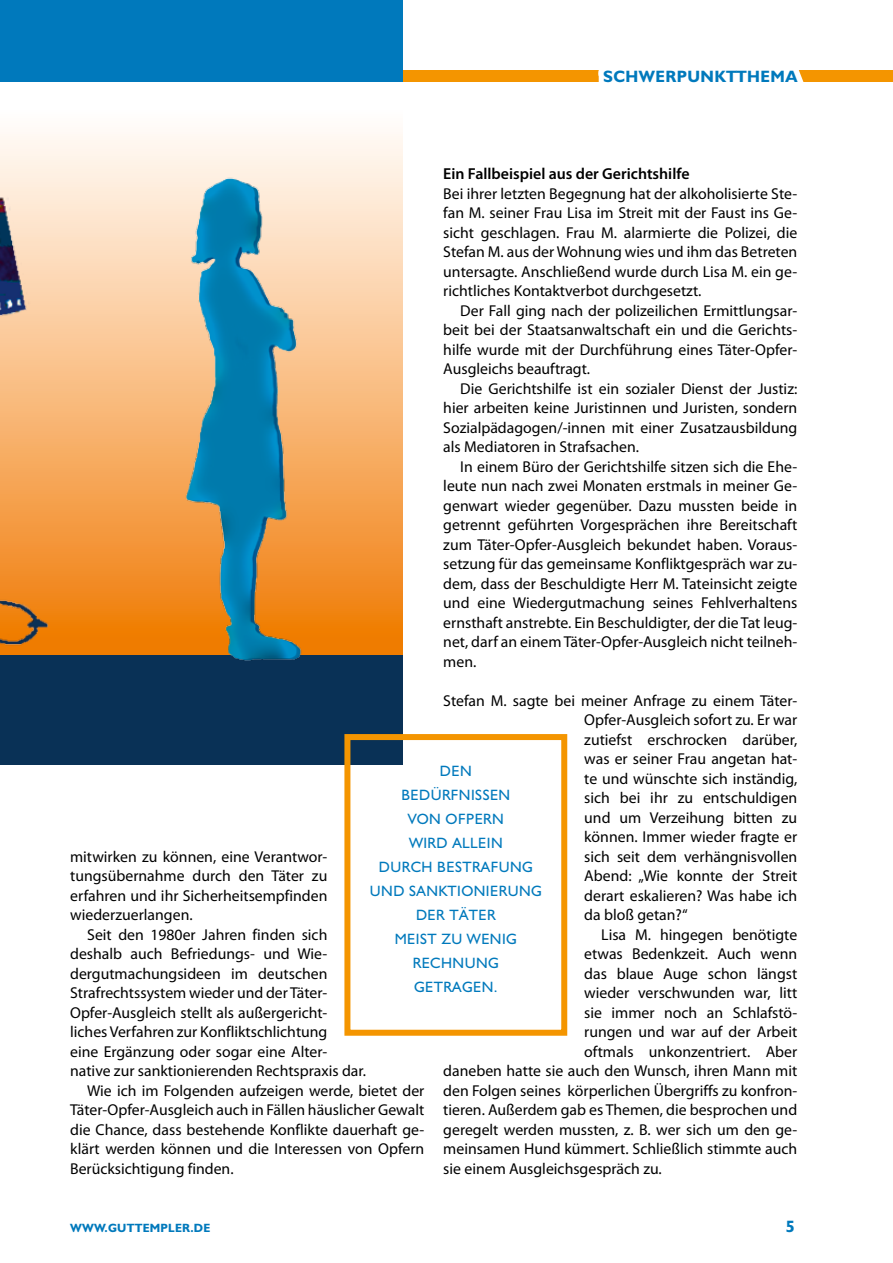
<style>
.page{position:relative;width:893px;height:1263px;background:#fff}
.page>*{position:absolute;margin:0;border:0;box-sizing:border-box;transform-origin:0 0}
.t1{font:700 16.5px "Humanist 521 BT";letter-spacing:.03em;color:#0079bc}
.t2{font:600 15.9px "Myriad Pro";color:#000}
.t3{font:15.75px/19.5px "Myriad Pro";color:#000;text-align:justify}
.t4{font:15px/24px "Humanist 521 BT";letter-spacing:.03em;color:#0079bc;text-align:center}
.t5{font:700 12px "Humanist 521 BT";letter-spacing:.02em;color:#0079bc}
</style>
<div class="page">
<div style="left:0;top:655px;width:402px;height:109px;background:#093156"></div>
<img style="left:0;top:134px;width:399px;height:527px">
<div style="left:402px;top:70px;width:491px;height:12px;background:#f49500"></div>
<div style="left:598px;top:70px;width:206px;height:12px;background:#fff"></div>
<div style="left:344px;top:734px;width:223px;height:302px;border:6px solid #f49500"></div>
<div style="left:0;top:0;width:402px;height:82px;background:#0079bc"></div>
<p class="t1" style="left:603px;top:66px;width:196px">SCHWERPUNKTTHEMA</p>
<p class="t2" style="left:443px;top:164px;width:248px">Ein Fallbeispiel aus der Gerichtshilfe</p>
<p class="t3" style="left:443px;top:183px;width:355px">Bei ihrer letzten Begegnung hat der alkoholisierte Ste&shy;fan M. seiner Frau Lisa im Streit mit der Faust ins Ge&shy;sicht geschlagen. Frau M. alarmierte die Polizei, die Stefan M. aus der Wohnung wies und ihm das Betreten untersagte. Anschließend wurde durch Lisa M. ein ge&shy;richtliches Kontaktverbot durchgesetzt.</p>
<p class="t3" style="left:443px;top:300px;width:355px;text-indent:17px">Der Fall ging nach der polizeilichen Ermittlungsar&shy;beit bei der Staatsanwaltschaft ein und die Gerichts&shy;hilfe wurde mit der Durchführung eines Täter-Opfer-Ausgleichs beauftragt.</p>
<p class="t3" style="left:443px;top:378px;width:355px;text-indent:17px">Die Gerichtshilfe ist ein sozialer Dienst der Justiz: hier arbeiten keine Juristinnen und Juristen, sondern Sozialpädagogen/-innen mit einer Zusatzausbildung als Mediatoren in Strafsachen.</p>
<p class="t3" style="left:443px;top:456px;width:356px;text-indent:17px">In einem Büro der Gerichtshilfe sitzen sich die Ehe&shy;leute nun nach zwei Monaten erstmals in meiner Ge&shy;genwart wieder gegenüber. Dazu mussten beide in getrennt geführten Vorgesprächen ihre Bereitschaft zum Täter-Opfer-Ausgleich bekundet haben. Voraus&shy;setzung für das gemeinsame Konfliktgespräch war zu&shy;dem, dass der Beschuldigte Herr M. Tateinsicht zeigte und eine Wiedergutmachung seines Fehlverhaltens ernsthaft anstrebte. Ein Beschuldigter, der die Tat leug&shy;net, darf an einem Täter-Opfer-Ausgleich nicht teilneh&shy;men.</p>
<p class="t3" style="left:584px;top:690px;width:215px;text-indent:-141px">Stefan M. sagte bei meiner Anfrage zu einem Täter-Opfer-Ausgleich sofort zu. Er war zutiefst erschrocken darüber, was er seiner Frau angetan hat&shy;te und wünschte sich inständig, sich bei ihr zu entschuldigen und um Verzeihung bitten zu können. Immer wieder fragte er sich seit dem verhängnisvollen Abend: „Wie konnte der Streit derart eskalieren? Was habe ich da bloß getan?“</p>
<p class="t3" style="left:601px;top:924px;width:198px">Lisa M. hingegen benötigte</p>
<p class="t3" style="left:584px;top:944px;width:215px">etwas Bedenkzeit. Auch wenn</p>
<p class="t3" style="left:584px;top:963px;width:215px">das blaue Auge schon längst</p>
<p class="t3" style="left:584px;top:983px;width:215px">wieder verschwunden war, litt</p>
<p class="t3" style="left:584px;top:1002px;width:215px">sie immer noch an Schlafstö-</p>
<p class="t3" style="left:584px;top:1022px;width:215px">rungen und war auf der Arbeit</p>
<p class="t3" style="left:584px;top:1041px;width:215px">oftmals unkonzentriert. Aber</p>
<p class="t3" style="left:443px;top:1061px;width:355px">daneben hatte sie auch den Wunsch, ihren Mann mit</p>
<p class="t3" style="left:443px;top:1080px;width:356px">den Folgen seines körperlichen Übergriffs zu konfron-</p>
<p class="t3" style="left:443px;top:1100px;width:355px">tieren. Außerdem gab es Themen, die besprochen und</p>
<p class="t3" style="left:443px;top:1119px;width:355px">geregelt werden mussten, z. B. wer sich um den ge-</p>
<p class="t3" style="left:443px;top:1139px;width:355px">meinsamen Hund kümmert. Schließlich stimmte auch</p>
<p class="t3" style="left:443px;top:1158px;width:220px">sie einem Ausgleichsgespräch zu.</p>
<p class="t4" style="left:370px;top:758px;width:173px">DEN<br>BEDÜRFNISSEN<br>VON OFPERN<br>WIRD ALLEIN<br>DURCH BESTRAFUNG<br>UND SANKTIONIERUNG<br>DER TÄTER<br>MEIST ZU WENIG<br>RECHNUNG<br>GETRAGEN.</p>
<p class="t3" style="left:70px;top:846px;width:259px">mitwirken zu können, eine Verantwor&shy;tungsübernahme durch den Täter zu erfahren und ihr Sicherheitsempfinden wiederzuerlangen.</p>
<p class="t3" style="left:87px;top:924px;width:242px">Seit den 1980er Jahren finden sich</p>
<p class="t3" style="left:70px;top:944px;width:259px">deshalb auch Befriedungs- und Wie-</p>
<p class="t3" style="left:70px;top:963px;width:259px">dergutmachungsideen im deutschen</p>
<p class="t3" style="left:70px;top:983px;width:259px">Strafrechtssystem wieder und der Täter-</p>
<p class="t3" style="left:70px;top:1002px;width:259px">Opfer-Ausgleich stellt als außergericht-</p>
<p class="t3" style="left:70px;top:1022px;width:259px">liches Verfahren zur Konfliktschlichtung</p>
<p class="t3" style="left:70px;top:1041px;width:259px">eine Ergänzung oder sogar eine Alter-</p>
<p class="t3" style="left:70px;top:1061px;width:297px">native zur sanktionierenden Rechtspraxis dar.</p>
<p class="t3" style="left:87px;top:1080px;width:339px">Wie ich im Folgenden aufzeigen werde, bietet der</p>
<p class="t3" style="left:70px;top:1100px;width:356px">Täter-Opfer-Ausgleich auch in Fällen häuslicher Gewalt</p>
<p class="t3" style="left:70px;top:1119px;width:356px">die Chance, dass bestehende Konflikte dauerhaft ge-</p>
<p class="t3" style="left:70px;top:1139px;width:356px">klärt werden können und die Interessen von Opfern</p>
<p class="t3" style="left:70px;top:1158px;width:165px">Berücksichtigung finden.</p>
<p class="t5" style="left:70px;top:1221px;width:142px">WWW.GUTTEMPLER.DE</p>
<p class="t1" style="left:786px;top:1216px;width:10px">5</p>
</div>
